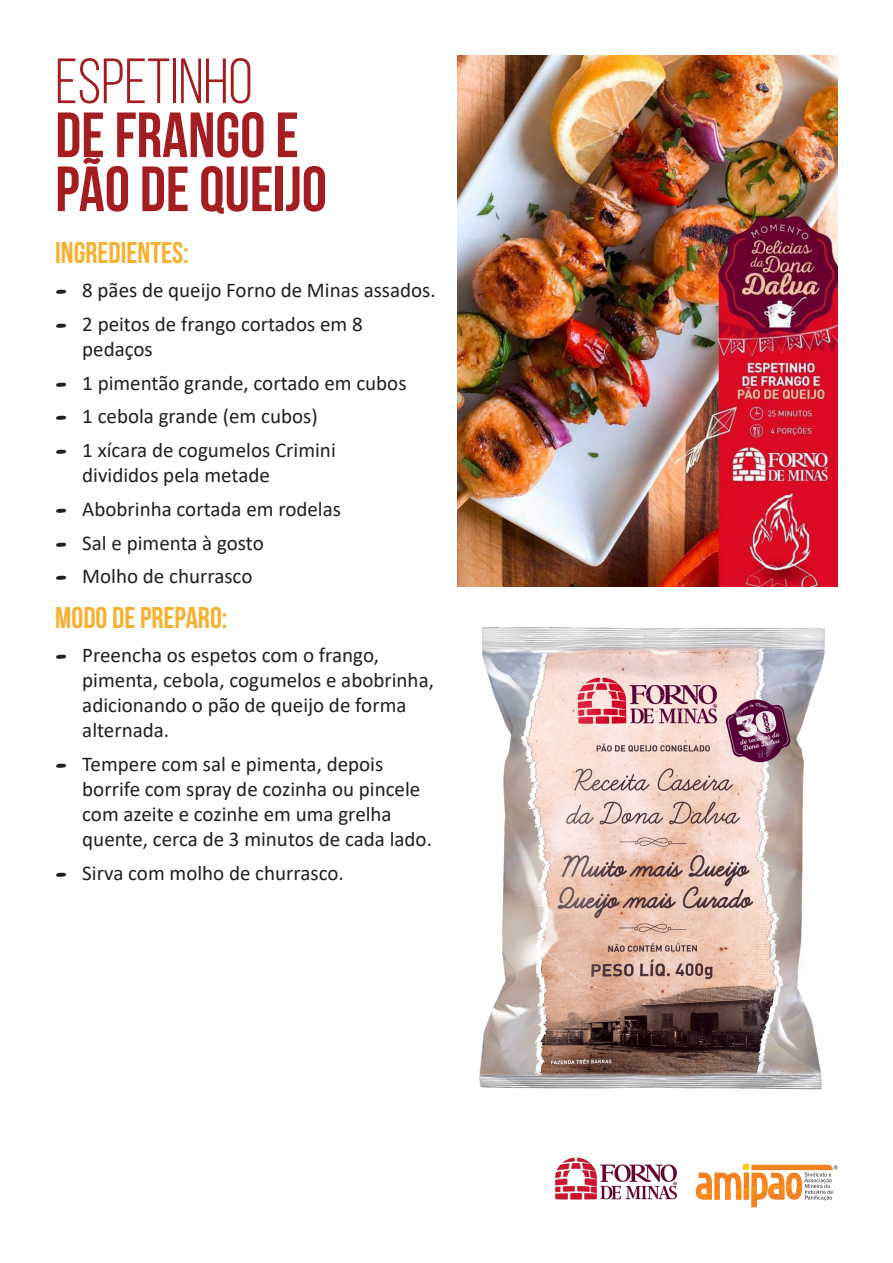
<style>
.page{position:relative;width:893px;height:1263px;background:#fff}
.page>*{position:absolute;margin:0;border:0;box-sizing:border-box;transform-origin:0 0}
.TITULOS{font:700 63.75px "Bebas Neue";color:#a41d21}
.TITULOS-2{font:63.75px "Bebas Neue";color:#a41d21}
.SUBTITULOS{font:700 30px "Bebas Neue";color:#f7b02f}
.t1{font:21px/25.2px "Calibri";color:#231f20}
.s1{font-family:"Vanilla"}
</style>
<div class="page">
<img style="left:457px;top:55px;width:381px;height:532px">
<svg style="left:696px;top:1165px;width:142px;height:42px"></svg>
<img style="left:555px;top:1157px;width:122px;height:43px">
<img style="left:479px;top:627px;width:347px;height:463px">
<p class="TITULOS-2" style="left:55px;top:47px;width:199px">ESPETINHO</p>
<p class="TITULOS" style="left:55px;top:100px;width:245px">DE FRANGO E</p>
<p class="TITULOS" style="left:55px;top:154px;width:273px">PÃO DE QUEIJO</p>
<p class="SUBTITULOS" style="left:55px;top:236px;width:135px">INGREDIENTES:</p>
<p class="t1" style="left:55px;top:277px;width:382px"><span class="s1">-</span> 8 pães de queijo Forno de Minas assados.</p>
<p class="t1" style="left:82px;top:311px;width:282px;text-indent:-27px"><span class="s1">-</span> 2 peitos de frango cortados em 8 pedaços</p>
<p class="t1" style="left:55px;top:369px;width:353px"><span class="s1">-</span> 1 pimentão grande, cortado em cubos</p>
<p class="t1" style="left:55px;top:403px;width:264px"><span class="s1">-</span> 1 cebola grande (em cubos)</p>
<p class="t1" style="left:82px;top:437px;width:255px;text-indent:-27px"><span class="s1">-</span> 1 xícara de cogumelos Crimini divididos pela metade</p>
<p class="t1" style="left:55px;top:496px;width:287px"><span class="s1">-</span> Abobrinha cortada em rodelas</p>
<p class="t1" style="left:55px;top:529px;width:210px"><span class="s1">-</span> Sal e pimenta à gosto</p>
<p class="t1" style="left:55px;top:563px;width:199px"><span class="s1">-</span> Molho de churrasco</p>
<p class="SUBTITULOS" style="left:55px;top:601px;width:174px">MODO DE PREPARO:</p>
<p class="t1" style="left:82px;top:641px;width:353px;text-indent:-27px"><span class="s1">-</span> Preencha os espetos com o frango, pimenta, cebola, cogumelos e abobrinha, adicionando o pão de queijo de forma alternada.</p>
<p class="t1" style="left:82px;top:751px;width:351px;text-indent:-27px"><span class="s1">-</span> Tempere com sal e pimenta, depois borrife com spray de cozinha ou pincele com azeite e cozinhe em uma grelha quente, cerca de 3 minutos de cada lado.</p>
<p class="t1" style="left:55px;top:860px;width:290px"><span class="s1">-</span> Sirva com molho de churrasco.</p>
</div>
